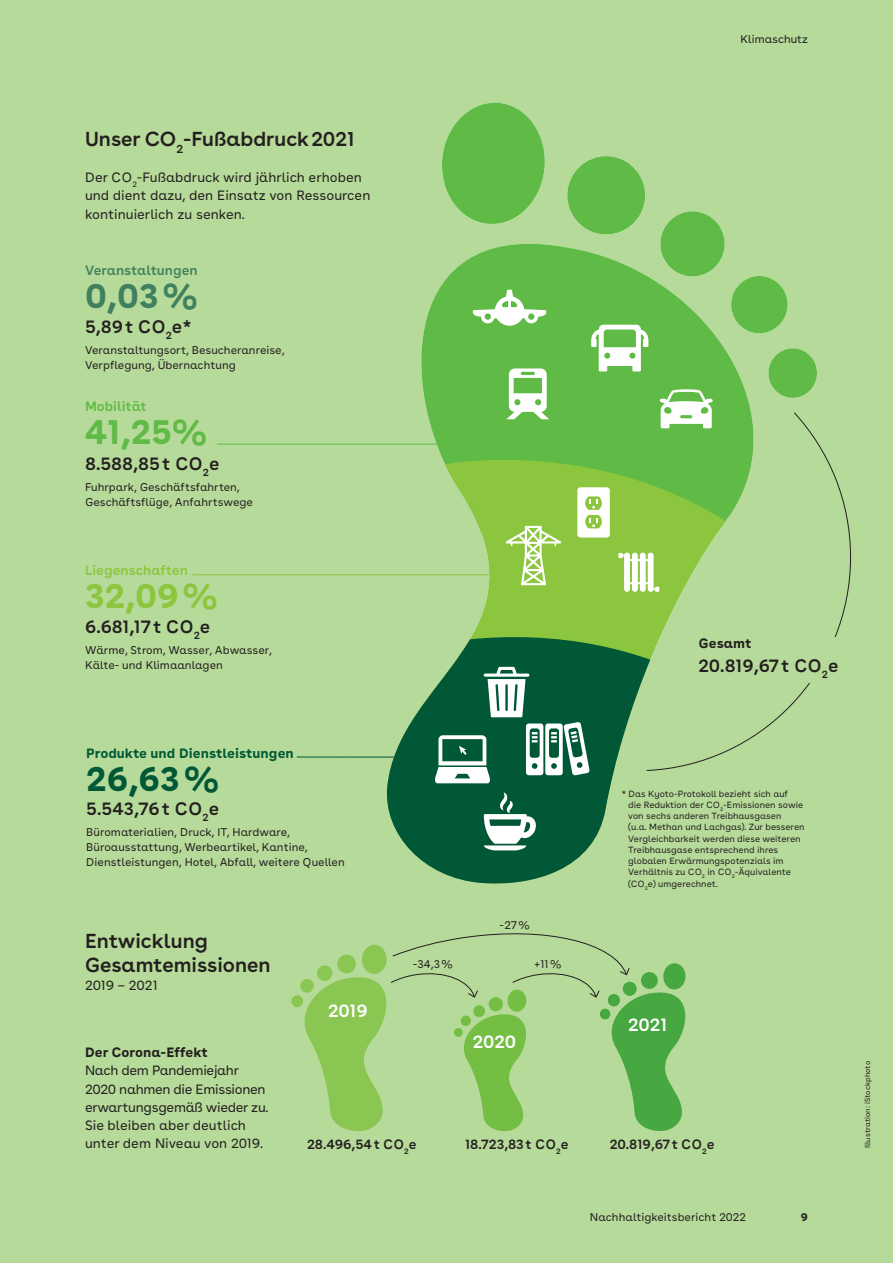
<style>
.page{position:relative;width:893px;height:1263px;background:#b6da99}
.page>*{position:absolute;margin:0;border:0;box-sizing:border-box;transform-origin:0 0}
.t1{font:700 34.5px "AOK Buenos Aires Text";color:#005836}
.t2{font:700 34.5px "AOK Buenos Aires Text";color:#60bb46}
.t3{font:700 34.5px "AOK Buenos Aires Text";color:#8bc63e}
.t4{font:700 34.5px "AOK Buenos Aires Text";color:#3f815e}
.t5{font:600 20.25px/24px "AOK Buenos Aires";color:#231f20}
.t6{font:600 18px "AOK Buenos Aires Text";color:#231f20}
.t7{font:600 18px "AOK Buenos Aires Text";letter-spacing:-.01em;color:#fff}
.t8{font:13.5px/18.1px "AOK Buenos Aires Text";letter-spacing:-.025em;color:#231f20}
.t9{font:13.5px/18.1px "AOK Buenos Aires Text";color:#231f20}
.t10{font:600 13.5px "AOK Buenos Aires Text";color:#231f20}
.t11{font:700 13.5px "AOK Buenos Aires Text";color:#005836}
.t12{font:700 13.5px "AOK Buenos Aires Text";color:#231f20}
.t13{font:600 13.5px "AOK Buenos Aires Text";color:#3f815e}
.t14{font:600 13.5px "AOK Buenos Aires Text";color:#8bc63e}
.t15{font:600 13.5px "AOK Buenos Aires Text";color:#60bb46}
.t16{font:11.25px/15.1px "AOK Buenos Aires Text";color:#231f20}
.t17{font:11.25px "AOK Buenos Aires";color:#231f20}
.t18{font:700 11.25px "AOK Buenos Aires Text";color:#231f20}
.t19{font:9px/11.2px "AOK Buenos Aires Text";color:#231f20}
.t20{font:7.5px "AOK Buenos Aires Text";color:#231f20}
</style>
<div class="page">
<hr style="left:217px;top:444px;width:221px;height:1px;background:#60bb46">
<hr style="left:193px;top:574px;width:297px;height:1px;background:#8bc63e">
<hr style="left:297px;top:757px;width:191px;height:1px;background:#005836">
<svg style="left:818px;top:443px;width:33px;height:194px"></svg>
<svg style="left:383px;top:103px;width:435px;height:343px"></svg>
<svg style="left:383px;top:446px;width:371px;height:180px"></svg>
<svg style="left:383px;top:626px;width:427px;height:258px"></svg>
<svg style="left:660px;top:389px;width:53px;height:39px;background:#bfe3b4"></svg>
<svg style="left:591px;top:325px;width:57px;height:46px;background:#b1dda4"></svg>
<svg style="left:506px;top:368px;width:43px;height:51px;background:#b5dfa9"></svg>
<svg style="left:470px;top:290px;width:79px;height:36px;background:#99d389"></svg>
<svg style="left:506px;top:526px;width:55px;height:59px;background:#aad572"></svg>
<svg style="left:577px;top:487px;width:33px;height:50px;background:#e4f1d2"></svg>
<svg style="left:618px;top:553px;width:41px;height:39px;background:#d0e7b1"></svg>
<svg style="left:434px;top:667px;width:156px;height:116px;background:#42836a"></svg>
<svg style="left:484px;top:792px;width:52px;height:58px;background:#6ea08d"></svg>
<svg style="left:291px;top:933px;width:395px;height:198px"></svg>
<p class="t17" style="left:741px;top:29px;width:69px">Klimaschutz</p>
<h2 class="t5" style="left:85px;top:125px;width:271px">Unser CO<sub>2</sub>-Fußabdruck2021</h2>
<p class="t9" style="left:85px;top:167px;width:287px">Der CO<sub>2</sub>-Fußabdruck wird jährlich erhoben und dient dazu, den Einsatz von Ressourcen kontinuierlich zu senken.</p>
<p class="t13" style="left:85px;top:258px;width:114px">Veranstaltungen</p>
<h1 class="t4" style="left:85px;top:266px;width:114px">0,03%</h1>
<h3 class="t6" style="left:85px;top:312px;width:108px">5,89t CO<sub>2</sub>e*</h3>
<p class="t16" style="left:85px;top:342px;width:201px">Veranstaltungsort, Besucheranreise,<br>Verpflegung, Übernachtung</p>
<p class="t15" style="left:85px;top:395px;width:63px">Mobilität</p>
<h1 class="t2" style="left:85px;top:402px;width:124px">41,25%</h1>
<h3 class="t6" style="left:85px;top:448px;width:136px">8.588,85t CO<sub>2</sub>e</h3>
<p class="t16" style="left:85px;top:478px;width:170px">Fuhrpark, Geschäftsfahrten,<br>Geschäftsflüge, Anfahrtswege</p>
<p class="t14" style="left:85px;top:559px;width:104px">Liegenschaften</p>
<h1 class="t3" style="left:85px;top:566px;width:134px">32,09%</h1>
<h3 class="t6" style="left:85px;top:611px;width:127px">6.681,17t CO<sub>2</sub>e</h3>
<p class="t16" style="left:85px;top:641px;width:188px">Wärme, Strom, Wasser, Abwasser,<br>Kälte- und Klimaanlagen</p>
<p class="t12" style="left:698px;top:631px;width:54px">Gesamt</p>
<h3 class="t6" style="left:698px;top:651px;width:142px">20.819,67t CO<sub>2</sub>e</h3>
<p class="t11" style="left:86px;top:741px;width:209px">Produkte und Dienstleistungen</p>
<h1 class="t1" style="left:86px;top:749px;width:134px">26,63%</h1>
<h3 class="t6" style="left:86px;top:793px;width:134px">5.543,76t CO<sub>2</sub>e</h3>
<p class="t16" style="left:86px;top:823px;width:260px">Büromaterialien, Druck, IT, Hardware,<br>Büroausstattung, Werbeartikel, Kantine,<br>Dienstleistungen, Hotel, Abfall, weitere Quellen</p>
<h2 class="t5" style="left:85px;top:927px;width:187px">Entwicklung<br>Gesamtemissionen</h2>
<p class="t9" style="left:85px;top:975px;width:74px">2019 – 2021</p>
<h3 class="t7" style="left:328px;top:996px;width:41px">2019</h3>
<p class="t16" style="left:413px;top:956px;width:41px">-34,3%</p>
<p class="t12" style="left:85px;top:1041px;width:124px">Der Corona-Effekt</p>
<p class="t8" style="left:85px;top:1060px;width:185px">Nach dem Pandemiejahr<br>2020 nahmen die Emissionen erwartungsgemäß wieder zu.<br>Sie bleiben aber deutlich unter dem Niveau von 2019.</p>
<p class="t10" style="left:307px;top:1133px;width:111px">28.496,54t CO<sub>2</sub>e</p>
<p class="t16" style="left:500px;top:916px;width:31px">-27%</p>
<p class="t16" style="left:534px;top:956px;width:29px">+11%</p>
<h3 class="t7" style="left:473px;top:1026px;width:45px">2020</h3>
<p class="t19" style="left:628px;top:787px;width:178px;text-indent:-6px">* Das Kyoto-Protokoll bezieht sich auf<br>die Reduktion der CO<sub>2</sub>-Emissionen sowie von sechs anderen Treibhausgasen<br>(u.a. Methan und Lachgas). Zur besseren Vergleichbarkeit werden diese weiteren Treibhausgase entsprechend ihres globalen Erwärmungspotenzials im Verhältnis zu CO<sub>2</sub> in CO<sub>2</sub>-Äquivalente (CO<sub>2</sub>e) umgerechnet.</p>
<h3 class="t7" style="left:628px;top:1009px;width:41px">2021</h3>
<p class="t10" style="left:465px;top:1133px;width:105px">18.723,83t CO<sub>2</sub>e</p>
<p class="t10" style="left:610px;top:1133px;width:107px">20.819,67t CO<sub>2</sub>e</p>
<p class="t16" style="left:590px;top:1209px;width:157px">Nachhaltigkeitsbericht 2022</p>
<p class="t18" style="left:801px;top:1207px;width:9px">9</p>
<p class="t20" style="left:861px;top:1148px;width:89px;rotate:-90deg">Illustration: iStockphoto</p>
</div>
